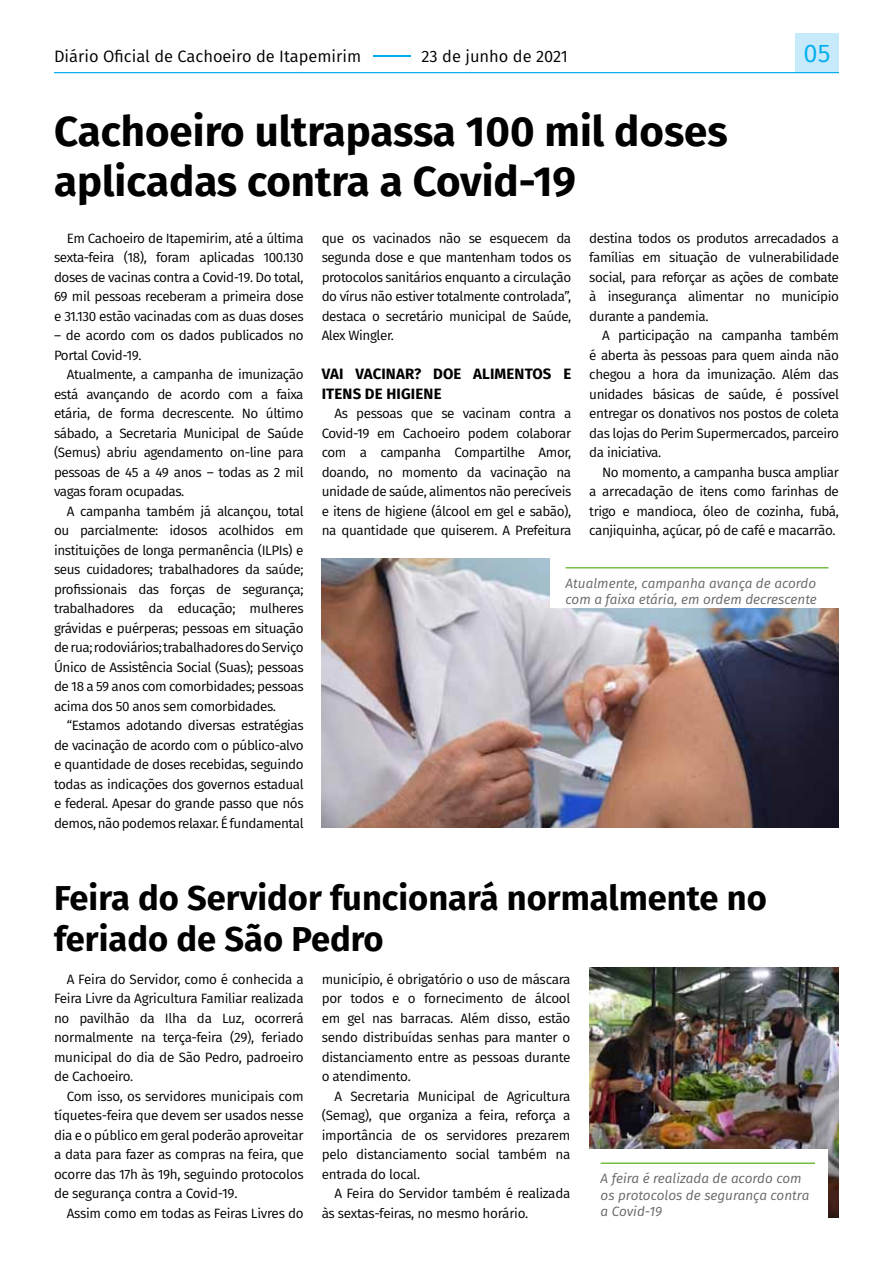
<style>
.page{position:relative;width:893px;height:1263px;background:#fff}
.page>*{position:absolute;margin:0;border:0;box-sizing:border-box;transform-origin:0 0}
.t1{font:700 42px/50.4px "Fira Sans";color:#000}
.t2{font:700 34.5px/41.4px "Fira Sans";color:#000}
.t3{font:25.5px "Fira Sans";color:#00aeef}
.t4{font:16.5px "Fira Sans";color:#000}
.t5{font:700 15px/19.5px "Fira Sans";letter-spacing:.01em;color:#000}
.t6{font:13.5px/19.5px "Fira Sans";letter-spacing:-.03em;color:#000;text-align:justify}
.t7{font:italic 13.5px/16.6px "Fira Sans";color:#666668}
.s1{color:#00aeef}
</style>
<div class="page">
<div style="left:795px;top:33px;width:44px;height:40px;background:#c7eafb"></div>
<hr style="left:54px;top:72px;width:785px;height:1px;background:#00aeef">
<img style="left:322px;top:559px;width:517px;height:269px">
<div style="left:551px;top:554px;width:290px;height:54px;background:#fff"></div>
<hr style="left:566px;top:567px;width:262px;height:1px;background:#75c044">
<img style="left:589px;top:967px;width:250px;height:251px">
<div style="left:586px;top:1149px;width:242px;height:71px;background:#fff"></div>
<hr style="left:601px;top:1162px;width:214px;height:2px;background:#75c044">
<p class="t4" style="left:54px;top:43px;width:515px">Diário Oficial de Cachoeiro de Itapemirim <span class="s1">–</span>23 de junho de 2021</p>
<h3 class="t3" style="left:804px;top:34px;width:28px">05</h3>
<h1 class="t1" style="left:54px;top:103px;width:675px">Cachoeiro ultrapassa 100 mil doses aplicadas contra a Covid-19</h1>
<p class="t6" style="left:54px;top:228px;width:251px;text-indent:13px">Em Cachoeiro de Itapemirim, até a última sexta-feira (18), foram aplicadas 100.130 doses de vacinas contra a Covid-19. Do total, 69 mil pessoas receberam a primeira dose e 31.130 estão vacinadas com as duas doses</p>
<p class="t6" style="left:54px;top:326px;width:251px">– de acordo com os dados publicados no<br>Portal Covid-19.</p>
<p class="t6" style="left:54px;top:364px;width:251px;text-indent:13px">Atualmente, a campanha de imunização está avançando de acordo com a faixa etária, de forma decrescente. No último sábado, a Secretaria Municipal de Saúde (Semus) abriu agendamento on-line para pessoas de 45 a 49 anos – todas as 2 mil vagas foram ocupadas.</p>
<p class="t6" style="left:54px;top:501px;width:251px;text-indent:13px">A campanha também já alcançou, total ou parcialmente: idosos acolhidos em instituições de longa permanência (ILPIs) e seus cuidadores; trabalhadores da saúde; profissionais das forças de segurança; trabalhadores da educação; mulheres grávidas e puérperas; pessoas em situação de rua; rodoviários; trabalhadores do Serviço Único de Assistência Social (Suas); pessoas de 18 a 59 anos com comorbidades; pessoas acima dos 50 anos sem comorbidades.</p>
<p class="t6" style="left:54px;top:715px;width:251px;text-indent:13px">“Estamos adotando diversas estratégias de vacinação de acordo com o público-alvo e quantidade de doses recebidas, seguindo todas as indicações dos governos estadual e federal. Apesar do grande passo que nós demos, não podemos relaxar. É fundamental</p>
<p class="t6" style="left:589px;top:228px;width:251px">destina todos os produtos arrecadados a famílias em situação de vulnerabilidade social, para reforçar as ações de combate à insegurança alimentar no município durante a pandemia.</p>
<p class="t6" style="left:589px;top:325px;width:251px;text-indent:13px">A participação na campanha também é aberta às pessoas para quem ainda não chegou a hora da imunização. Além das unidades básicas de saúde, é possível entregar os donativos nos postos de coleta das lojas do Perim Supermercados, parceiro da iniciativa.</p>
<p class="t6" style="left:589px;top:462px;width:251px;text-indent:13px">No momento, a campanha busca ampliar a arrecadação de itens como farinhas de trigo e mandioca, óleo de cozinha, fubá, canjiquinha, açúcar, pó de café e macarrão.</p>
<p class="t7" style="left:566px;top:574px;width:253px">Atualmente, campanha avança de acordo com a faixa etária, em ordem decrescente</p>
<p class="t6" style="left:322px;top:228px;width:251px">que os vacinados não se esquecem da segunda dose e que mantenham todos os protocolos sanitários enquanto a circulação do vírus não estiver totalmente controlada”, destaca o secretário municipal de Saúde, Alex Wingler.</p>
<p class="t5" style="left:322px;top:363px;width:251px">VAI VACINAR? DOE ALIMENTOS E<br>ITENS DE HIGIENE</p>
<p class="t6" style="left:322px;top:404px;width:251px;text-indent:13px">As pessoas que se vacinam contra a Covid-19 em Cachoeiro podem colaborar com a campanha Compartilhe Amor, doando, no momento da vacinação na unidade de saúde, alimentos não perecíveis e itens de higiene (álcool em gel e sabão), na quantidade que quiserem. A Prefeitura</p>
<h2 class="t2" style="left:54px;top:875px;width:714px">Feira do Servidor funcionará normalmente no feriado de São Pedro</h2>
<p class="t6" style="left:54px;top:969px;width:251px;text-indent:13px">A Feira do Servidor, como é conhecida a Feira Livre da Agricultura Familiar realizada no pavilhão da Ilha da Luz, ocorrerá normalmente na terça-feira (29), feriado municipal do dia de São Pedro, padroeiro de Cachoeiro.</p>
<p class="t6" style="left:54px;top:1086px;width:251px;text-indent:13px">Com isso, os servidores municipais com tíquetes-feira que devem ser usados nesse dia e o público em geral poderão aproveitar a data para fazer as compras na feira, que ocorre das 17h às 19h, seguindo protocolos de segurança contra a Covid-19.</p>
<p class="t6" style="left:67px;top:1203px;width:238px">Assim como em todas as Feiras Livres do</p>
<p class="t6" style="left:322px;top:969px;width:250px">município, é obrigatório o uso de máscara por todos e o fornecimento de álcool em gel nas barracas. Além disso, estão sendo distribuídas senhas para manter o distanciamento entre as pessoas durante o atendimento.</p>
<p class="t6" style="left:322px;top:1086px;width:250px;text-indent:13px">A Secretaria Municipal de Agricultura (Semag), que organiza a feira, reforça a importância de os servidores prezarem pelo distanciamento social também na entrada do local.</p>
<p class="t6" style="left:322px;top:1183px;width:250px;text-indent:13px">A Feira do Servidor também é realizada às sextas-feiras, no mesmo horário.</p>
<p class="t7" style="left:601px;top:1170px;width:210px">A feira é realizada de acordo com os protocolos de segurança contra a Covid-19</p>
</div>
